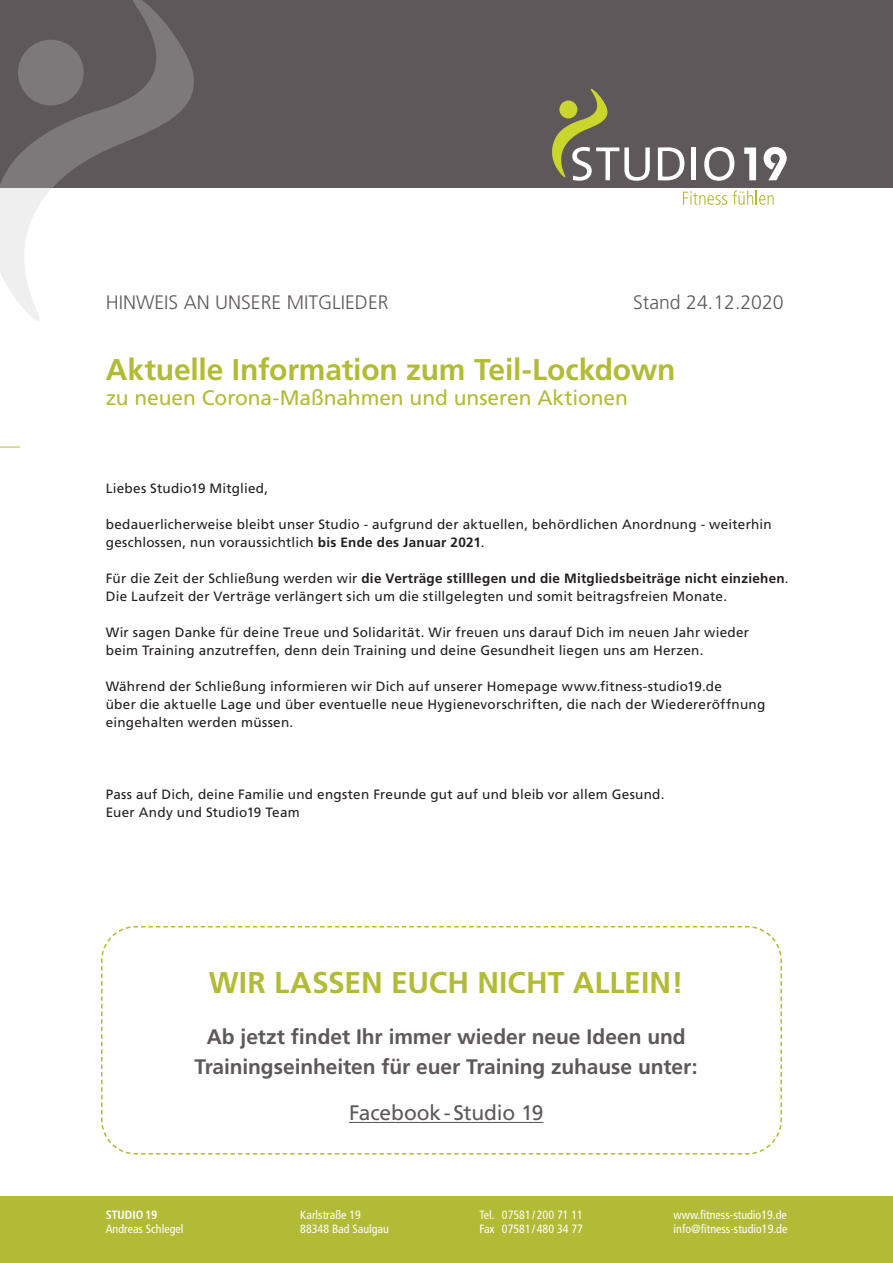
<style>
.page{position:relative;width:893px;height:1263px;background:#fff}
.page>*{position:absolute;margin:0;border:0;box-sizing:border-box;transform-origin:0 0}
.t1{font:700 30px "Frutiger";letter-spacing:-.005em;color:#b2bb35}
.t2{font:700 21px/30px "Frutiger";letter-spacing:-.005em;color:#5e585a;text-align:center}
.t3{font:21px "Frutiger";letter-spacing:-.005em;color:#b2bb35}
.t4{font:21px "Frutiger";letter-spacing:-.01em;color:#5e585a}
.t5{font:300 19.5px "Frutiger";color:#5e585a}
.t6{font:13.5px/18px "Frutiger";letter-spacing:.02em;color:#231f20}
.t7{font:condensed 12px/14.2px "Frutiger";color:#fff}
.t8{font:700 condensed 12px "Frutiger";color:#fff}
.s1{font-weight:700}
</style>
<div class="page">
<svg style="left:101px;top:926px;width:681px;height:229px"></svg>
<div style="left:0;top:0;width:893px;height:187px;background:#5e585a"></div>
<svg style="left:0;top:447px;width:20px;height:1px"></svg>
<div style="left:0;top:1196px;width:893px;height:67px;background:#b2bb35"></div>
<svg style="left:658px;top:147px;width:26px;height:33px"></svg>
<hr style="left:692px;top:147px;width:4px;height:33px;background:#fff">
<svg style="left:704px;top:147px;width:30px;height:34px"></svg>
<svg style="left:683px;top:191px;width:44px;height:14px"></svg>
<svg style="left:733px;top:190px;width:41px;height:15px"></svg>
<svg style="left:744px;top:148px;width:12px;height:32px"></svg>
<svg style="left:764px;top:147px;width:23px;height:33px"></svg>
<svg style="left:552px;top:88px;width:98px;height:93px"></svg>
<div style="left:559px;top:100px;width:18px;height:19px;background:#cad52e;border-radius:50%"></div>
<svg style="left:0;top:0;width:211px;height:321px"></svg>
<div style="left:18px;top:40px;width:66px;height:66px;background:#7d797a;border-radius:50%"></div>
<hr style="left:349px;top:1122px;width:194px;height:1px;background:#5e585a">
<h3 class="t5" style="left:106px;top:291px;width:284px">HINWEIS AN UNSERE MITGLIEDER</h3>
<h3 class="t5" style="left:633px;top:291px;width:152px">Stand 24.12.2020</h3>
<h1 class="t1" style="left:106px;top:352px;width:571px">Aktuelle Information zum Teil-Lockdown</h1>
<h2 class="t3" style="left:106px;top:385px;width:524px">zu neuen Corona-Maßnahmen und unseren Aktionen</h2>
<p class="t6" style="left:106px;top:479px;width:164px">Liebes Studio19 Mitglied,</p>
<p class="t6" style="left:106px;top:515px;width:667px">bedauerlicherweise bleibt unser Studio - aufgrund der aktuellen, behördlichen Anordnung - weiterhin geschlossen, nun voraussichtlich <span class="s1">bis Ende des Januar 2021</span>.</p>
<p class="t6" style="left:106px;top:569px;width:684px">Für die Zeit der Schließung werden wir <span class="s1">die Verträge stilllegen und die Mitgliedsbeiträge nicht einziehen</span>.<br>Die Laufzeit der Verträge verlängert sich um die stillgelegten und somit beitragsfreien Monate.</p>
<p class="t6" style="left:106px;top:623px;width:645px">Wir sagen Danke für deine Treue und Solidarität. Wir freuen uns darauf Dich im neuen Jahr wieder beim Training anzutreffen, denn dein Training und deine Gesundheit liegen uns am Herzen.</p>
<p class="t6" style="left:106px;top:677px;width:661px">Während der Schließung informieren wir Dich auf unserer Homepage www.fitness-studio19.de<br>über die aktuelle Lage und über eventuelle neue Hygienevorschriften, die nach der Wiedereröffnung eingehalten werden müssen.</p>
<p class="t6" style="left:106px;top:785px;width:560px">Pass auf Dich, deine Familie und engsten Freunde gut auf und bleib vor allem Gesund.<br>Euer Andy und Studio19 Team</p>
<h1 class="t1" style="left:209px;top:965px;width:476px">WIR LASSEN EUCH NICHT ALLEIN!</h1>
<h2 class="t2" style="left:195px;top:1022px;width:505px">Ab jetzt findet Ihr immer wieder neue Ideen und<br>Trainingseinheiten für euer Training zuhause unter:</h2>
<h2 class="t4" style="left:349px;top:1101px;width:196px">Facebook- Studio 19</h2>
<p class="t8" style="left:106px;top:1208px;width:53px">STUDIO19</p>
<p class="t7" style="left:106px;top:1222px;width:79px">Andreas Schlegel</p>
<p class="t7" style="left:300px;top:1208px;width:90px">Karlstraße 19<br>88348 Bad Saulgau</p>
<p class="t7" style="left:479px;top:1208px;width:105px">Tel. 07581 / 200 71 11<br>Fax 07581 / 480 34 77</p>
<p class="t7" style="left:674px;top:1208px;width:115px">www.fitness-studio19.de info@fitness-studio19.de</p>
</div>
